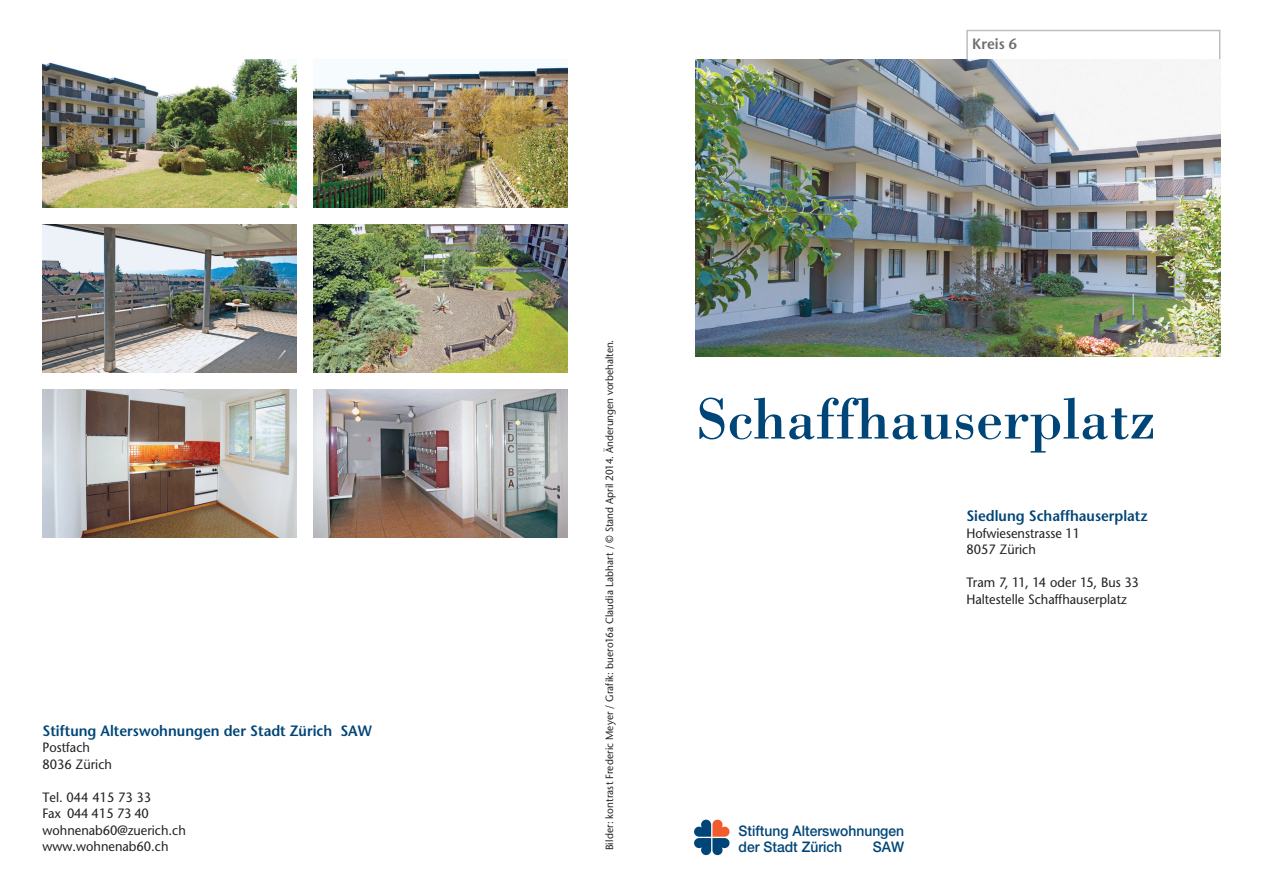
<style>
.page{position:relative;width:1263px;height:893px;background:#fff}
.page>*{position:absolute;margin:0;border:0;box-sizing:border-box;transform-origin:0 0}
.t1{font:60px "Bodoni";color:#004577}
.t2{font:600 15px "Stone Sans";color:#004577;scale:.95 1}
.t3{font:600 15px "Stone Sans";color:#6c6d70;scale:.95 1}
.t4{font:500 14.55px/15.9px "Helvetica Neue";color:#004577;scale:.95 1}
.t5{font:13.5px/16.5px "Stone Sans";color:#231f20;scale:.95 1}
.t6{font:10.5px "Stone Sans";letter-spacing:.01em;color:#231f20;scale:.95 1}
</style>
<div class="page">
<div style="left:966px;top:30px;width:254px;height:61px;border:2px solid #bcbdc0"></div>
<svg style="left:694px;top:820px;width:35px;height:35px"></svg>
<img style="left:695px;top:59px;width:525px;height:297px">
<img style="left:42px;top:224px;width:254px;height:149px">
<img style="left:43px;top:59px;width:254px;height:149px">
<img style="left:314px;top:224px;width:254px;height:149px">
<img style="left:43px;top:389px;width:254px;height:149px">
<img style="left:314px;top:65px;width:254px;height:143px">
<img style="left:314px;top:389px;width:254px;height:149px">
<p class="t2" style="left:43px;top:721px;width:348px">Stiftung Alterswohnungen der Stadt Zürich SAW</p>
<p class="t5" style="left:43px;top:739px;width:75px">Postfach<br>8036 Zürich</p>
<p class="t5" style="left:43px;top:789px;width:153px">Tel. 044 415 73 33<br>Fax 044 415 73 40 wohnenab60@zuerich.ch www.wohnenab60.ch</p>
<p class="t3" style="left:972px;top:35px;width:49px">Kreis 6</p>
<p class="t6" style="left:603px;top:850px;width:539px;rotate:-90deg">Bilder: kontrast Frederic Meyer / Grafik: buero16a Claudia Labhart / © Stand April 2014. Änderungen vorbehalten.</p>
<h1 class="t1" style="left:695px;top:382px;width:462px">Schaffhauserplatz</h1>
<p class="t2" style="left:966px;top:506px;width:192px">Siedlung Schaffhauserplatz</p>
<p class="t5" style="left:966px;top:524px;width:121px">Hofwiesenstrasse 11<br>8057 Zürich</p>
<p class="t5" style="left:966px;top:574px;width:183px">Tram 7, 11, 14 oder 15, Bus 33<br>Haltestelle Schaffhauserplatz</p>
<p class="t4" style="left:739px;top:823px;width:176px">Stiftung Alterswohnungen der Stadt Zürich</p>
<p class="t4" style="left:873px;top:839px;width:34px">SAW</p>
</div>
